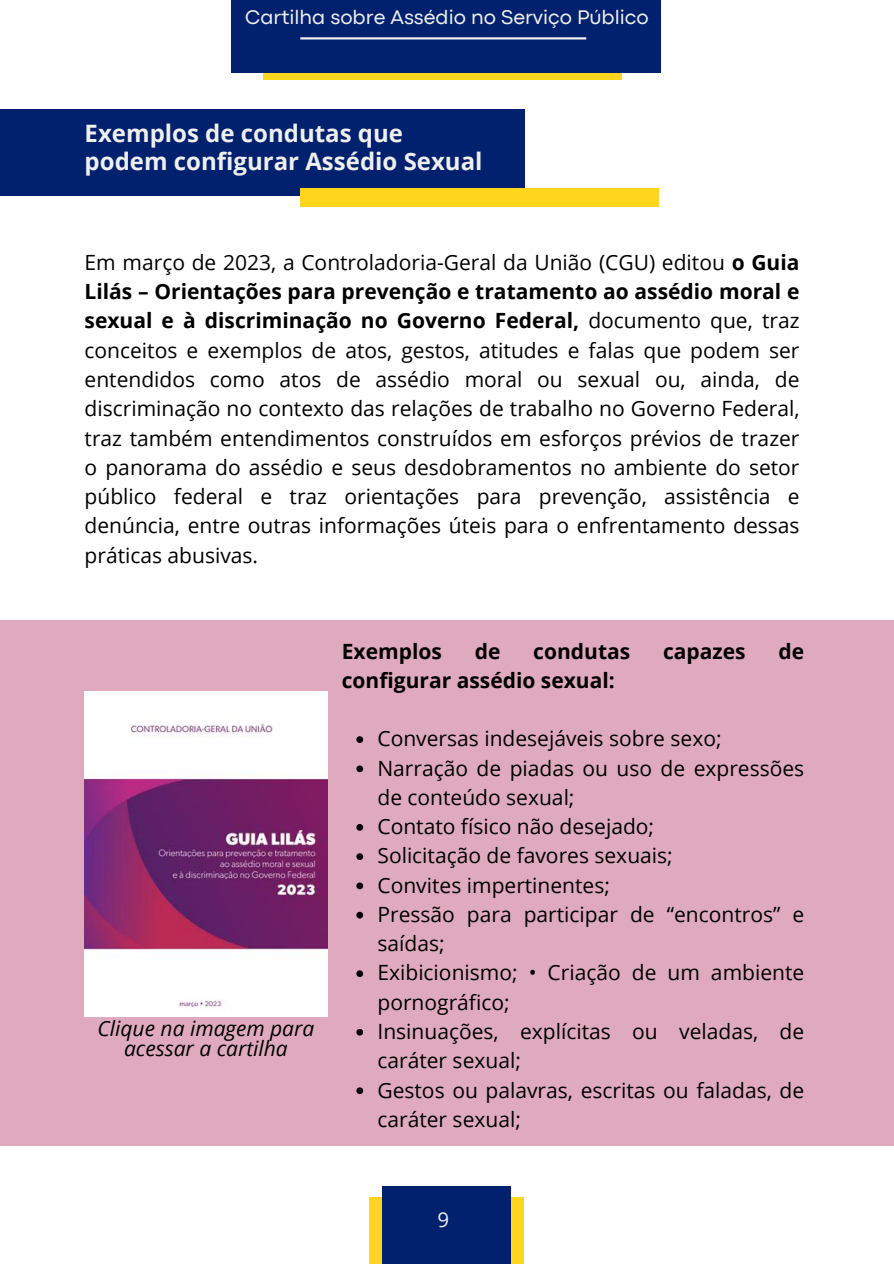
<style>
.page{position:relative;width:894px;height:1264px;background:#fff}
.page>*{position:absolute;margin:0;border:0;box-sizing:border-box;transform-origin:0 0}
.t1{font:700 24px/28.2px "Open Sans";color:#eeefee}
.t2{font:21px/29.2px "Open Sans";color:#000;text-align:justify}
.t3{font:700 21px "Open Sans";color:#000}
.t4{font:italic 21px/20.2px "Open Sans";color:#000;text-align:center}
.t5{font:20.55px "Codec Pro";color:#eeefee}
.t6{font:20.4px "Open Sans";color:#eeefee}
.s1{font-weight:700}
</style>
<div class="page">
<div style="left:262px;top:0;width:359px;height:80px;background:#ffd51e"></div>
<div style="left:231px;top:0;width:429px;height:72px;background:#01216e"></div>
<hr style="left:300px;top:37px;width:286px;height:2px;background:#eeefee">
<div style="left:369px;top:1196px;width:155px;height:67px;background:#ffd51e"></div>
<div style="left:382px;top:1186px;width:129px;height:77px;background:#01216e"></div>
<div style="left:0;top:109px;width:524px;height:86px;background:#01216e"></div>
<div style="left:300px;top:188px;width:359px;height:19px;background:#ffd51e"></div>
<div style="left:0;top:620px;width:893px;height:526px;background:#dfaabd"></div>
<img style="left:85px;top:691px;width:243px;height:325px">
<svg style="left:356px;top:736px;width:7px;height:7px"></svg>
<svg style="left:356px;top:765px;width:7px;height:7px"></svg>
<svg style="left:356px;top:824px;width:7px;height:6px"></svg>
<svg style="left:356px;top:853px;width:7px;height:7px"></svg>
<svg style="left:356px;top:882px;width:7px;height:7px"></svg>
<svg style="left:356px;top:911px;width:7px;height:7px"></svg>
<svg style="left:356px;top:970px;width:7px;height:7px"></svg>
<svg style="left:356px;top:1028px;width:7px;height:7px"></svg>
<svg style="left:356px;top:1087px;width:7px;height:7px"></svg>
<p class="t5" style="left:245px;top:10px;width:405px">Cartilha sobre Assédio no Serviço Público</p>
<p class="t1" style="left:85px;top:119px;width:399px">Exemplos de condutas que podem configurar Assédio Sexual</p>
<p class="t2" style="left:85px;top:247px;width:716px">Em março de 2023, a Controladoria-Geral da União (CGU) editou <span class="s1">o Guia Lilás – Orientações para prevenção e tratamento ao assédio moral e sexual e à discriminação no Governo Federal,</span> documento que, traz conceitos e exemplos de atos, gestos, atitudes e falas que podem ser entendidos como atos de assédio moral ou sexual ou, ainda, de discriminação no contexto das relações de trabalho no Governo Federal, traz também entendimentos construídos em esforços prévios de trazer o panorama do assédio e seus desdobramentos no ambiente do setor público federal e traz orientações para prevenção, assistência e denúncia, entre outras informações úteis para o enfrentamento dessas práticas abusivas.</p>
<p class="t4" style="left:97px;top:1017px;width:218px">Clique na imagem para acessar a cartilha</p>
<p class="t3" style="left:341px;top:636px;width:102px">Exemplos</p>
<p class="t3" style="left:474px;top:636px;width:27px">de</p>
<p class="t3" style="left:533px;top:636px;width:98px">condutas</p>
<p class="t3" style="left:663px;top:636px;width:84px">capazes</p>
<p class="t3" style="left:778px;top:636px;width:27px">de</p>
<p class="t3" style="left:341px;top:665px;width:274px">configurar assédio sexual:</p>
<p class="t2" style="left:377px;top:723px;width:428px;text-align:left">Conversas indesejáveis sobre sexo;<br>Narração de piadas ou uso de expressões de conteúdo sexual;<br>Contato físico não desejado;<br>Solicitação de favores sexuais;<br>Convites impertinentes;<br>Pressão para participar de “encontros” e saídas;<br>Exibicionismo; • Criação de um ambiente pornográfico;<br>Insinuações, explícitas ou veladas, de caráter sexual;<br>Gestos ou palavras, escritas ou faladas, de caráter sexual;</p>
<p class="t6" style="left:437px;top:1205px;width:13px">9</p>
</div>
